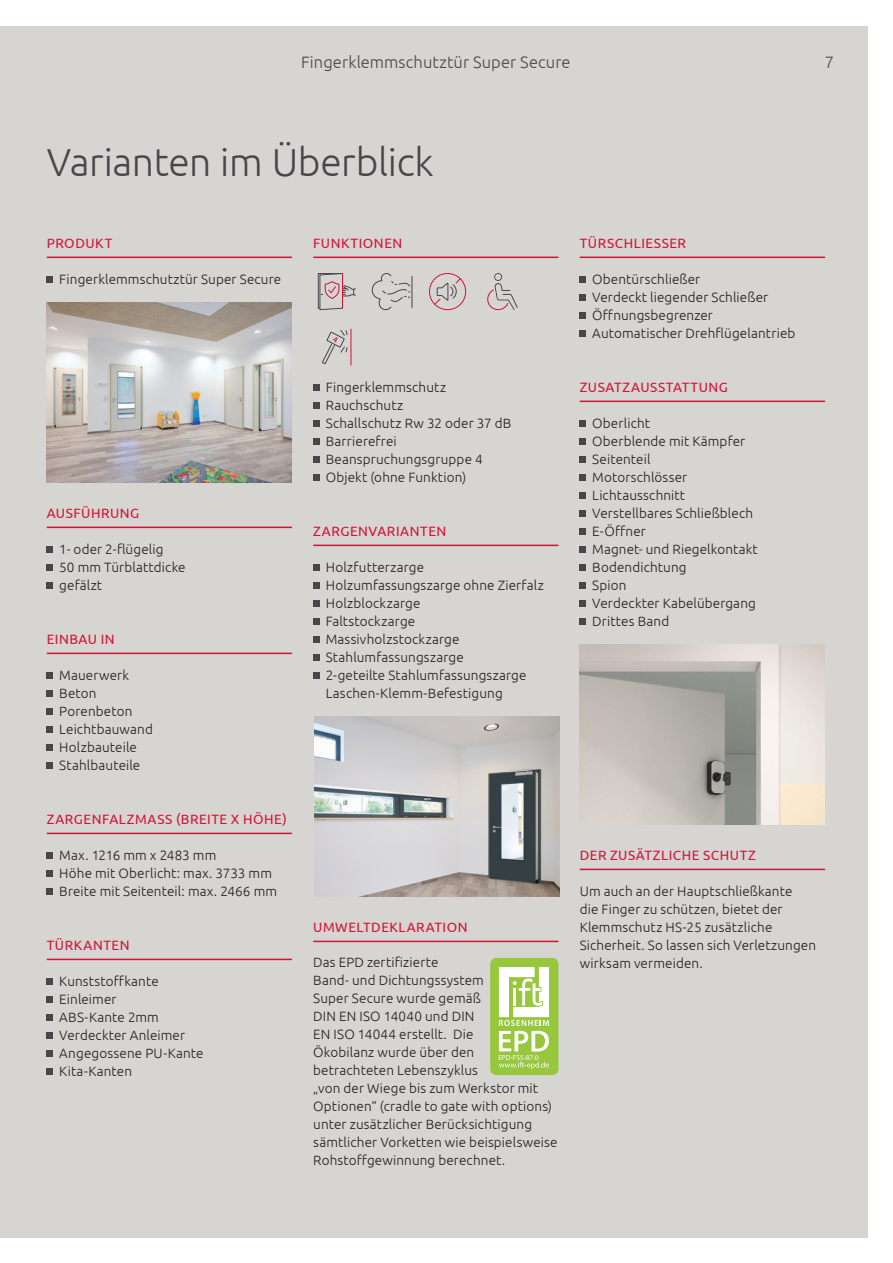
<style>
.page{position:relative;width:893px;height:1263px;background:#fff}
.page>*{position:absolute;margin:0;border:0;box-sizing:border-box;transform-origin:0 0}
.t1{font:300 39px "Ubuntu";letter-spacing:-.01em;color:#48464b}
.t2{font:300 16.5px "Ubuntu";letter-spacing:.005em;color:#48464b}
.t3{font:300 13.5px/18px "Ubuntu";letter-spacing:.01em;color:#231f20}
.t4{font:13.5px "Ubuntu";letter-spacing:.04em;color:#d11337}
.t5{font:7.2px "Myriad Pro";color:#fff}
</style>
<div class="page">
<div style="left:0;top:26px;width:867px;height:1211px;background:#d6d5d1"></div>
<hr style="left:47px;top:257px;width:245px;height:1px;background:#d11337">
<hr style="left:47px;top:527px;width:245px;height:1px;background:#d11337">
<hr style="left:47px;top:653px;width:245px;height:1px;background:#d11337">
<hr style="left:47px;top:833px;width:245px;height:1px;background:#d11337">
<hr style="left:47px;top:959px;width:245px;height:1px;background:#d11337">
<div style="left:47px;top:276px;width:6px;height:7px;background:#48464b"></div>
<div style="left:47px;top:546px;width:6px;height:7px;background:#48464b"></div>
<div style="left:47px;top:564px;width:6px;height:7px;background:#48464b"></div>
<div style="left:47px;top:582px;width:6px;height:7px;background:#48464b"></div>
<div style="left:47px;top:672px;width:6px;height:7px;background:#48464b"></div>
<div style="left:47px;top:690px;width:6px;height:7px;background:#48464b"></div>
<div style="left:47px;top:708px;width:6px;height:7px;background:#48464b"></div>
<div style="left:47px;top:726px;width:6px;height:7px;background:#48464b"></div>
<div style="left:47px;top:744px;width:6px;height:7px;background:#48464b"></div>
<div style="left:47px;top:762px;width:6px;height:7px;background:#48464b"></div>
<div style="left:47px;top:852px;width:6px;height:7px;background:#48464b"></div>
<div style="left:47px;top:870px;width:6px;height:7px;background:#48464b"></div>
<div style="left:47px;top:888px;width:6px;height:7px;background:#48464b"></div>
<div style="left:47px;top:978px;width:6px;height:7px;background:#48464b"></div>
<div style="left:47px;top:996px;width:6px;height:7px;background:#48464b"></div>
<div style="left:47px;top:1014px;width:6px;height:7px;background:#48464b"></div>
<div style="left:47px;top:1032px;width:6px;height:7px;background:#48464b"></div>
<div style="left:47px;top:1050px;width:6px;height:7px;background:#48464b"></div>
<div style="left:47px;top:1068px;width:6px;height:7px;background:#48464b"></div>
<hr style="left:313px;top:257px;width:245px;height:1px;background:#d11337">
<hr style="left:313px;top:545px;width:245px;height:1px;background:#d11337">
<hr style="left:313px;top:941px;width:245px;height:1px;background:#d11337">
<div style="left:313px;top:384px;width:7px;height:7px;background:#48464b"></div>
<div style="left:313px;top:402px;width:7px;height:7px;background:#48464b"></div>
<div style="left:313px;top:420px;width:7px;height:7px;background:#48464b"></div>
<div style="left:313px;top:438px;width:7px;height:7px;background:#48464b"></div>
<div style="left:313px;top:456px;width:7px;height:7px;background:#48464b"></div>
<div style="left:313px;top:474px;width:7px;height:7px;background:#48464b"></div>
<div style="left:313px;top:564px;width:7px;height:7px;background:#48464b"></div>
<div style="left:313px;top:582px;width:7px;height:7px;background:#48464b"></div>
<div style="left:313px;top:600px;width:7px;height:7px;background:#48464b"></div>
<div style="left:313px;top:618px;width:7px;height:7px;background:#48464b"></div>
<div style="left:313px;top:636px;width:7px;height:7px;background:#48464b"></div>
<div style="left:313px;top:654px;width:7px;height:7px;background:#48464b"></div>
<div style="left:313px;top:672px;width:7px;height:7px;background:#48464b"></div>
<hr style="left:580px;top:257px;width:245px;height:1px;background:#d11337">
<hr style="left:580px;top:401px;width:245px;height:1px;background:#d11337">
<hr style="left:580px;top:869px;width:245px;height:1px;background:#d11337">
<div style="left:580px;top:276px;width:6px;height:7px;background:#48464b"></div>
<div style="left:580px;top:294px;width:6px;height:7px;background:#48464b"></div>
<div style="left:580px;top:312px;width:6px;height:7px;background:#48464b"></div>
<div style="left:580px;top:330px;width:6px;height:7px;background:#48464b"></div>
<div style="left:580px;top:420px;width:6px;height:7px;background:#48464b"></div>
<div style="left:580px;top:438px;width:6px;height:7px;background:#48464b"></div>
<div style="left:580px;top:456px;width:6px;height:7px;background:#48464b"></div>
<div style="left:580px;top:474px;width:6px;height:7px;background:#48464b"></div>
<div style="left:580px;top:492px;width:6px;height:7px;background:#48464b"></div>
<div style="left:580px;top:510px;width:6px;height:7px;background:#48464b"></div>
<div style="left:580px;top:528px;width:6px;height:7px;background:#48464b"></div>
<div style="left:580px;top:546px;width:6px;height:7px;background:#48464b"></div>
<div style="left:580px;top:564px;width:6px;height:7px;background:#48464b"></div>
<div style="left:580px;top:582px;width:6px;height:7px;background:#48464b"></div>
<div style="left:580px;top:600px;width:6px;height:7px;background:#48464b"></div>
<div style="left:580px;top:618px;width:6px;height:7px;background:#48464b"></div>
<img style="left:580px;top:644px;width:245px;height:180px">
<hr style="left:351px;top:329px;width:1px;height:36px;background:#d11337">
<svg style="left:322px;top:329px;width:26px;height:36px"></svg>
<div style="left:429px;top:273px;width:37px;height:37px;border:1px solid #d11337;border-radius:50%"></div>
<svg style="left:434px;top:278px;width:27px;height:27px"></svg>
<hr style="left:412px;top:276px;width:1px;height:32px;background:#48464b">
<svg style="left:371px;top:273px;width:40px;height:38px"></svg>
<svg style="left:318px;top:273px;width:38px;height:37px"></svg>
<div style="left:494px;top:273px;width:8px;height:8px;border:1px solid #48464b;border-radius:50%"></div>
<svg style="left:487px;top:283px;width:31px;height:28px"></svg>
<img style="left:314px;top:716px;width:245px;height:180px">
<img style="left:47px;top:302px;width:245px;height:180px">
<div style="left:490px;top:958px;width:68px;height:117px;background:#96c73c;border-radius:6px"></div>
<svg style="left:499px;top:967px;width:50px;height:84px"></svg>
<svg style="left:499px;top:1062px;width:50px;height:7px"></svg>
<p class="t2" style="left:301px;top:52px;width:271px">Fingerklemmschutztür Super Secure</p>
<p class="t2" style="left:825px;top:52px;width:11px">7</p>
<p class="t1" style="left:47px;top:139px;width:389px">Varianten im Überblick</p>
<p class="t4" style="left:47px;top:235px;width:67px">PRODUKT</p>
<p class="t3" style="left:59px;top:270px;width:223px">Fingerklemmschutztür Super Secure</p>
<p class="t4" style="left:47px;top:505px;width:94px">AUSFÜHRUNG</p>
<p class="t3" style="left:59px;top:540px;width:106px">1- oder 2-flügelig</p>
<p class="t3" style="left:59px;top:558px;width:128px">50 mm Türblattdicke</p>
<p class="t3" style="left:59px;top:576px;width:44px">gefälzt</p>
<p class="t4" style="left:47px;top:631px;width:70px">EINBAU IN</p>
<p class="t3" style="left:59px;top:666px;width:71px">Mauerwerk</p>
<p class="t3" style="left:59px;top:684px;width:95px">Beton<br>Porenbeton<br>Leichtbauwand</p>
<p class="t3" style="left:59px;top:738px;width:79px">Holzbauteile</p>
<p class="t3" style="left:59px;top:756px;width:83px">Stahlbauteile</p>
<p class="t4" style="left:47px;top:811px;width:242px">ZARGENFALZMASS (BREITE X HÖHE)</p>
<p class="t3" style="left:59px;top:846px;width:159px">Max. 1216 mm x 2483 mm</p>
<p class="t3" style="left:59px;top:864px;width:214px">Höhe mit Oberlicht: max. 3733 mm</p>
<p class="t3" style="left:59px;top:882px;width:219px">Breite mit Seitenteil: max. 2466 mm</p>
<p class="t4" style="left:47px;top:937px;width:84px">TÜRKANTEN</p>
<p class="t3" style="left:59px;top:972px;width:101px">Kunststoffkante</p>
<p class="t3" style="left:59px;top:990px;width:59px">Einleimer</p>
<p class="t3" style="left:59px;top:1008px;width:101px">ABS-Kante 2mm</p>
<p class="t3" style="left:59px;top:1026px;width:127px">Verdeckter Anleimer</p>
<p class="t3" style="left:59px;top:1044px;width:146px">Angegossene PU-Kante</p>
<p class="t3" style="left:59px;top:1062px;width:74px">Kita-Kanten</p>
<p class="t4" style="left:313px;top:235px;width:91px">FUNKTIONEN</p>
<p class="t3" style="left:326px;top:378px;width:122px">Fingerklemmschutz</p>
<p class="t3" style="left:326px;top:396px;width:79px">Rauchschutz</p>
<p class="t3" style="left:326px;top:414px;width:187px">Schallschutz Rw 32 oder 37 dB</p>
<p class="t3" style="left:326px;top:432px;width:72px">Barrierefrei</p>
<p class="t3" style="left:326px;top:450px;width:158px">Beanspruchungsgruppe 4</p>
<p class="t3" style="left:326px;top:468px;width:142px">Objekt (ohne Funktion)</p>
<p class="t4" style="left:313px;top:523px;width:135px">ZARGENVARIANTEN</p>
<p class="t3" style="left:326px;top:558px;width:100px">Holzfutterzarge</p>
<p class="t3" style="left:326px;top:576px;width:220px">Holzumfassungszarge ohne Zierfalz</p>
<p class="t3" style="left:326px;top:594px;width:96px">Holzblockzarge</p>
<p class="t3" style="left:326px;top:612px;width:91px">Faltstockzarge</p>
<p class="t3" style="left:326px;top:630px;width:135px">Massivholzstockzarge</p>
<p class="t3" style="left:326px;top:648px;width:140px">Stahlumfassungszarge</p>
<p class="t3" style="left:326px;top:666px;width:202px">2-geteilte Stahlumfassungszarge<br>Laschen-Klemm-Befestigung</p>
<p class="t4" style="left:580px;top:235px;width:108px">TÜRSCHLIESSER</p>
<p class="t3" style="left:592px;top:270px;width:110px">Obentürschließer</p>
<p class="t3" style="left:592px;top:288px;width:178px">Verdeckt liegender Schließer</p>
<p class="t3" style="left:592px;top:306px;width:122px">Öffnungsbegrenzer</p>
<p class="t3" style="left:592px;top:324px;width:205px">Automatischer Drehflügelantrieb</p>
<p class="t4" style="left:580px;top:379px;width:150px">ZUSATZAUSSTATTUNG</p>
<p class="t3" style="left:592px;top:414px;width:59px">Oberlicht</p>
<p class="t3" style="left:592px;top:432px;width:155px">Oberblende mit Kämpfer</p>
<p class="t3" style="left:592px;top:450px;width:60px">Seitenteil</p>
<p class="t3" style="left:592px;top:468px;width:96px">Motorschlösser</p>
<p class="t3" style="left:592px;top:486px;width:94px">Lichtausschnitt</p>
<p class="t3" style="left:592px;top:504px;width:162px">Verstellbares Schließblech</p>
<p class="t3" style="left:592px;top:522px;width:55px">E-Öffner</p>
<p class="t3" style="left:592px;top:540px;width:167px">Magnet- und Riegelkontakt</p>
<p class="t3" style="left:592px;top:558px;width:96px">Bodendichtung</p>
<p class="t3" style="left:592px;top:576px;width:36px">Spion</p>
<p class="t3" style="left:592px;top:594px;width:165px">Verdeckter Kabelübergang</p>
<p class="t3" style="left:592px;top:612px;width:78px">Drittes Band</p>
<p class="t4" style="left:313px;top:919px;width:156px">UMWELTDEKLARATION</p>
<p class="t3" style="left:313px;top:952px;width:246px">Das EPD zertifizierte<br>Band- und Dichtungssystem<br>Super Secure wurde gemäß<br>DIN EN ISO 14040 und DIN<br>EN ISO 14044 erstellt. Die<br>Ökobilanz wurde über den betrachteten Lebenszyklus<br>„von der Wiege bis zum Werkstor mit<br>Optionen“ (cradle to gate with options) unter zusätzlicher Berücksichtigung sämtlicher Vorketten wie beispielsweise<br>Rohstoffgewinnung berechnet.</p>
<p class="t5" style="left:498px;top:1053px;width:42px">EPD-FSS-87.0</p>
<p class="t4" style="left:580px;top:847px;width:178px">DER ZUSÄTZLICHE SCHUTZ</p>
<p class="t3" style="left:580px;top:882px;width:238px">Um auch an der Hauptschließkante<br>die Finger zu schützen, bietet der<br>Klemmschutz HS-25 zusätzliche<br>Sicherheit. So lassen sich Verletzungen wirksam vermeiden.</p>
</div>
